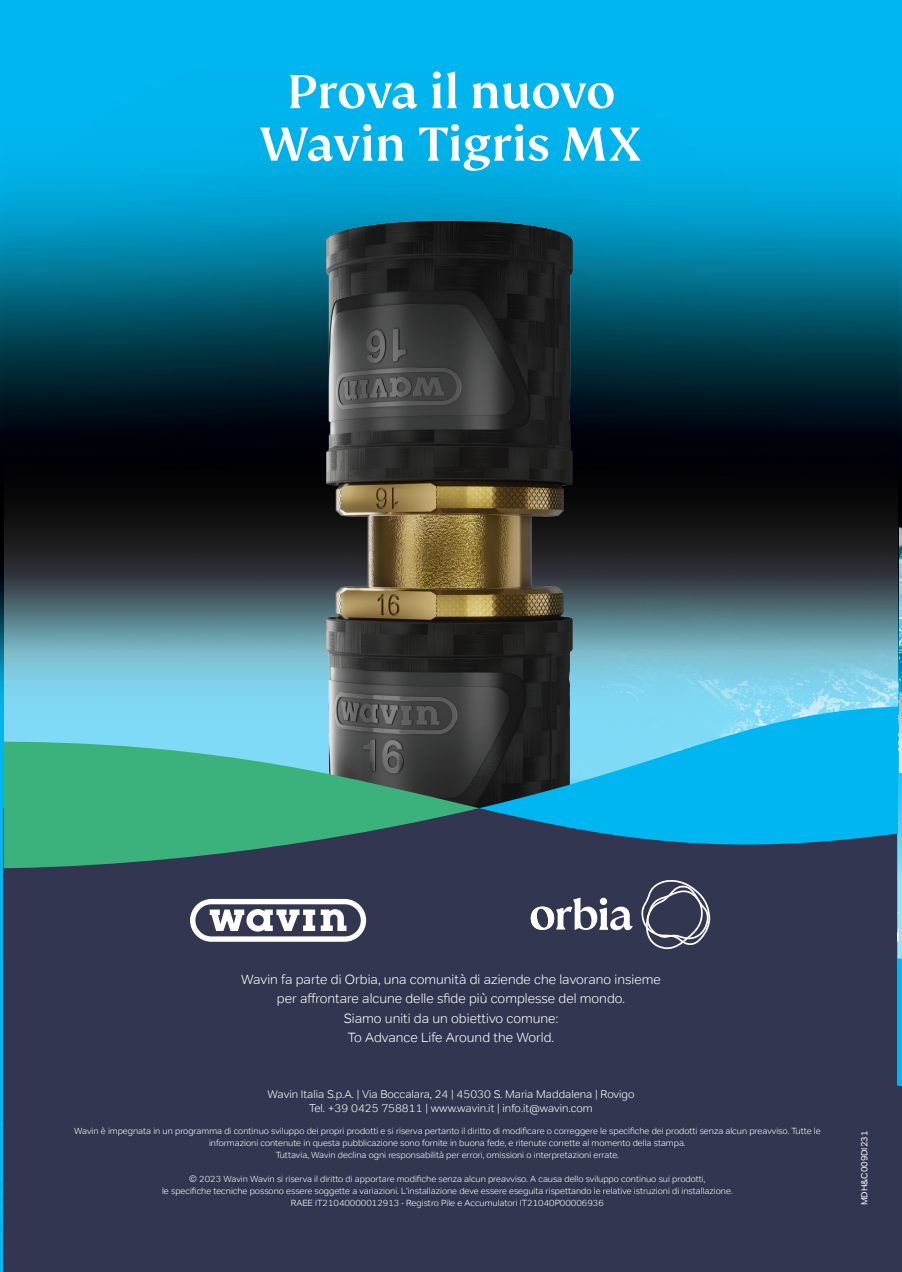
<style>
.page{position:relative;width:902px;height:1272px;background:#fff}
.page>*{position:absolute;margin:0;border:0;box-sizing:border-box;transform-origin:0 0}
.t1{font:500 52.5px/52.5px "FS Kim";color:#fff;text-align:center}
.t2{font:300 13.5px/19.5px "Tondo";color:#fff;text-align:center}
.t3{font:300 11.25px/13.5px "Tondo";color:#fff;text-align:center}
.t4{font:300 9px/12px "Tondo";color:#fff;text-align:center}
.t5{font:9px "Tondo";color:#fff}
</style>
<div class="page">
<img style="left:0;top:0;width:896px;height:1235px">
<img style="left:0;top:1235px;width:3px;height:36px">
<svg style="left:4px;top:440px;width:892px;height:294px;background:#3d5964"></svg>
<img style="left:286px;top:208px;width:329px;height:526px">
<svg style="left:896px;top:0;width:5px;height:1271px;background:#267c9c"></svg>
<div style="left:3px;top:808px;width:893px;height:463px;background:#323650"></div>
<svg style="left:4px;top:734px;width:475px;height:134px;fill:#3bb27c"></svg>
<svg style="left:479px;top:701px;width:418px;height:155px;background:#2497bf"></svg>
<svg style="left:190px;top:898px;width:176px;height:43px"></svg>
<svg style="left:530px;top:897px;width:102px;height:33px"></svg>
<svg style="left:641px;top:880px;width:69px;height:70px"></svg>
<h1 class="t1" style="left:260px;top:66px;width:383px">Prova il nuovo<br>Wavin Tigris MX</h1>
<h2 class="t2" style="left:241px;top:969px;width:421px">Wavin fa parte di Orbia, una comunità di aziende che lavorano insieme per affrontare alcune delle sfide più complesse del mondo.<br>Siamo uniti da un obiettivo comune:<br>To Advance Life Around the World.</h2>
<p class="t3" style="left:267px;top:1087px;width:368px">Wavin Italia S.p.A. | Via Boccalara, 24 | 45030 S. Maria Maddalena | Rovigo<br>Tel. +39 0425 758811 | www.wavin.it | info.it@wavin.com</p>
<p class="t4" style="left:74px;top:1124px;width:748px">Wavin è impegnata in un programma di continuo sviluppo dei propri prodotti e si riserva pertanto il diritto di modificare o correggere le specifiche dei prodotti senza alcun preavviso. Tutte le informazioni contenute in questa pubblicazione sono fornite in buona fede, e ritenute corrette al momento della stampa.<br>Tuttavia, Wavin declina ogni responsabilità per errori, omissioni o interpretazioni errate.</p>
<p class="t4" style="left:162px;top:1172px;width:572px">© 2023 Wavin Wavin si riserva il diritto di apportare modifiche senza alcun preavviso. A causa dello sviluppo continuo sui prodotti,<br>le specifiche tecniche possono essere soggette a variazioni. L'installazione deve essere eseguita rispettando le relative istruzioni di installazione.<br>RAEE IT21040000012913 - Registro Pile e Accumulatori IT21040P00006936</p>
<p class="t5" style="left:858px;top:1205px;width:76px;rotate:-90deg">MDH&amp;C009DI231</p>
</div>
